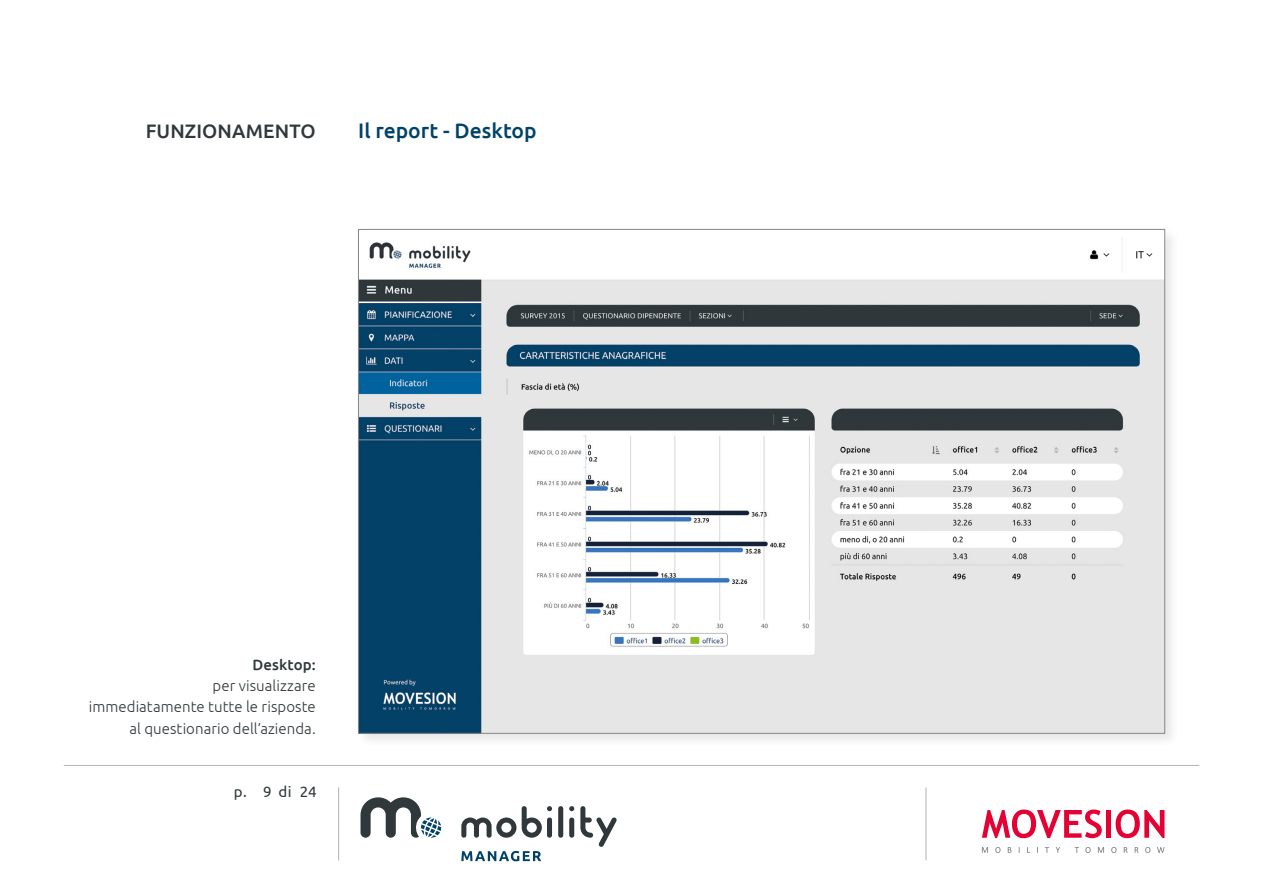
<style>
.page{position:relative;width:1263px;height:893px;background:#fff}
.page>*{position:absolute;margin:0;border:0;box-sizing:border-box;transform-origin:0 0}
.t1{font:500 21px "Ubuntu";color:#004267}
.t2{font:500 19.5px "Ubuntu";letter-spacing:.005em;color:#30383b}
.t3{font:15.15px "Ubuntu";color:#30383b}
.t4{font:300 15px/21.3px "Ubuntu";letter-spacing:.005em;color:#30383b;text-align:right}
.t5{font:500 15px "Ubuntu";letter-spacing:.01em;color:#30383b}
</style>
<div class="page">
<hr style="left:925px;top:787px;width:1px;height:73px;background:#b3b2b2">
<hr style="left:338px;top:787px;width:1px;height:73px;background:#b3b2b2">
<hr style="left:64px;top:765px;width:1135px;height:1px;background:#b3b2b2">
<svg style="left:982px;top:809px;width:120px;height:29px"></svg>
<div style="left:1106px;top:810px;width:5px;height:28px;background:#e40134"></div>
<svg style="left:1115px;top:809px;width:49px;height:29px"></svg>
<svg style="left:982px;top:847px;width:6px;height:6px"></svg>
<svg style="left:995px;top:847px;width:5px;height:6px"></svg>
<svg style="left:1008px;top:847px;width:3px;height:6px"></svg>
<svg style="left:1045px;top:847px;width:4px;height:6px"></svg>
<svg style="left:1056px;top:847px;width:4px;height:6px"></svg>
<svg style="left:1075px;top:847px;width:4px;height:6px"></svg>
<svg style="left:1085px;top:847px;width:5px;height:6px"></svg>
<svg style="left:1098px;top:847px;width:6px;height:6px"></svg>
<svg style="left:1111px;top:847px;width:5px;height:6px"></svg>
<svg style="left:1124px;top:847px;width:3px;height:6px"></svg>
<svg style="left:1135px;top:847px;width:3px;height:6px"></svg>
<svg style="left:1145px;top:847px;width:5px;height:6px"></svg>
<svg style="left:1157px;top:847px;width:7px;height:6px"></svg>
<div style="left:558px;top:806px;width:5px;height:32px;background:#30383b;border-radius:3px"></div>
<svg style="left:461px;top:817px;width:55px;height:21px"></svg>
<svg style="left:522px;top:806px;width:30px;height:32px"></svg>
<div style="left:569px;top:817px;width:5px;height:21px;background:#30383b;border-radius:3px"></div>
<svg style="left:569px;top:806px;width:5px;height:5px"></svg>
<svg style="left:580px;top:806px;width:37px;height:41px"></svg>
<svg style="left:461px;top:851px;width:80px;height:10px"></svg>
<svg style="left:360px;top:797px;width:81px;height:41px"></svg>
<div style="left:355px;top:226px;width:825px;height:523px;background:#000;opacity:.1"></div>
<img style="left:360px;top:231px;width:803px;height:500px">
<h2 class="t2" style="left:146px;top:119px;width:171px">FUNZIONAMENTO</h2>
<h1 class="t1" style="left:358px;top:117px;width:180px">Il report - Desktop</h1>
<p class="t5" style="left:252px;top:655px;width:65px">Desktop:</p>
<p class="t4" style="left:89px;top:675px;width:228px">per visualizzare<br>immediatamente tutte le risposte al questionario dell’azienda.</p>
<p class="t3" style="left:234px;top:783px;width:84px">p. 9 di 24</p>
</div>
